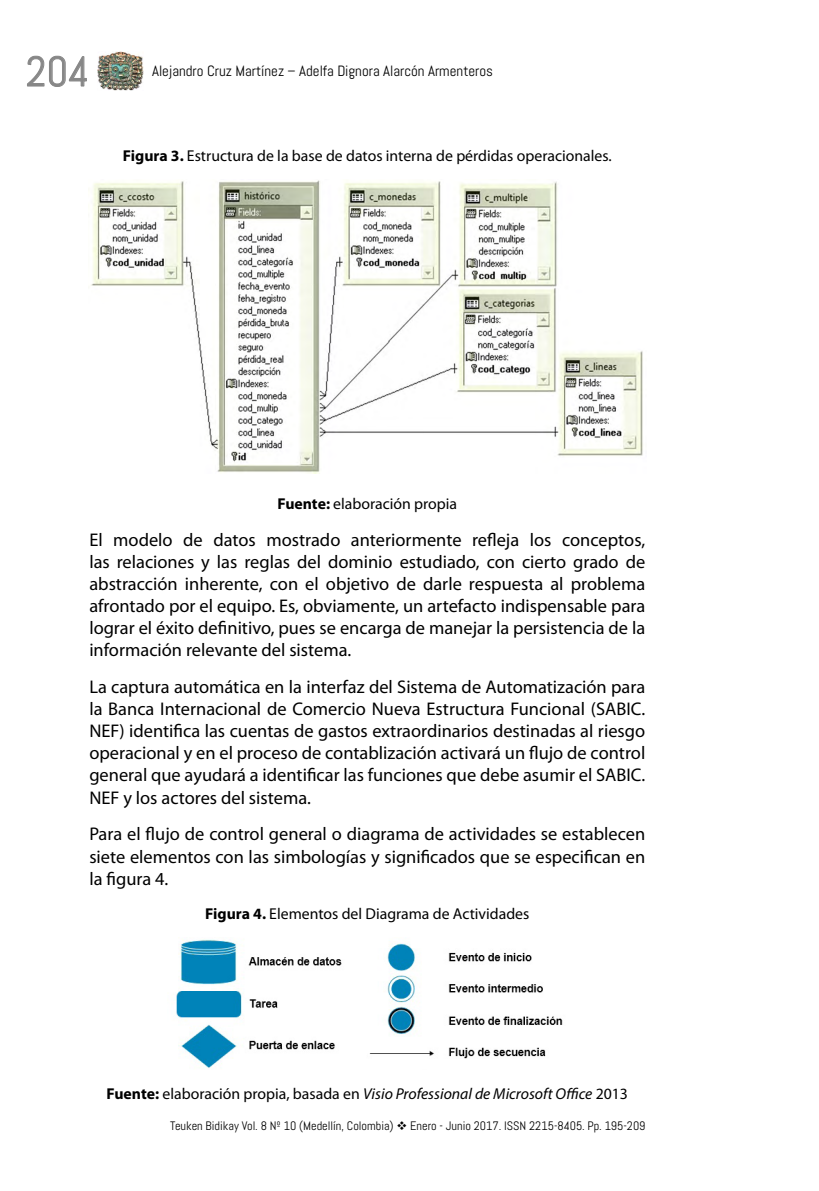
<style>
.page{position:relative;width:819px;height:1191px;background:#fff}
.page>*{position:absolute;margin:0;border:0;box-sizing:border-box;transform-origin:0 0}
.t1{font:42px "Abel";color:#878787}
.C__de_tex{font:18.38px/22.1px "Myriad Pro";color:#000;text-align:justify}
.tit__tablas{font:15.75px "Myriad Pro";color:#000}
.fuente{font:italic 15.75px "Myriad Pro";color:#000}
.fuente-2{font:15.75px "Myriad Pro";color:#000}
.t2{font:14.88px "Abel";color:#000}
.t3{font:12.25px "Abel";color:#000}
.s1{font-weight:700}
.s2{font-weight:700;font-style:normal}
.s3{font-style:normal}
</style>
<div class="page">
<img style="left:97px;top:52px;width:46px;height:39px">
<svg style="left:27px;top:56px;width:60px;height:31px"></svg>
<img style="left:91px;top:180px;width:552px;height:294px">
<img style="left:176px;top:939px;width:387px;height:130px">
<h1 class="t1" style="left:26px;top:45px;width:65px">204</h1>
<p class="t2" style="left:152px;top:61px;width:342px">Alejandro Cruz Martínez – Adelfa Dignora Alarcón Armenteros</p>
<p class="tit__tablas" style="left:123px;top:146px;width:490px"><span class="s1">Figura 3.</span> Estructura de la base de datos interna de pérdidas operacionales.</p>
<p class="fuente-2" style="left:277px;top:494px;width:181px"><span class="s1">Fuente:</span> elaboración propia</p>
<p class="C__de_tex" style="left:89px;top:528px;width:557px">El modelo de datos mostrado anteriormente refleja los conceptos, las relaciones y las reglas del dominio estudiado, con cierto grado de abstracción inherente, con el objetivo de darle respuesta al problema afrontado por el equipo. Es, obviamente, un artefacto indispensable para lograr el éxito definitivo, pues se encarga de manejar la persistencia de la información relevante del sistema.</p>
<p class="C__de_tex" style="left:89px;top:676px;width:557px">La captura automática en la interfaz del Sistema de Automatización para la Banca Internacional de Comercio Nueva Estructura Funcional (SABIC.<br>NEF) identifica las cuentas de gastos extraordinarios destinadas al riesgo operacional y en el proceso de contablización activará un flujo de control general que ayudará a identificar las funciones que debe asumir el SABIC.<br>NEF y los actores del sistema.</p>
<p class="C__de_tex" style="left:89px;top:823px;width:557px">Para el flujo de control general o diagrama de actividades se establecen siete elementos con las simbologías y significados que se especifican en la figura 4.</p>
<p class="tit__tablas" style="left:205px;top:903px;width:325px"><span class="s1">Figura 4.</span> Elementos del Diagrama de Actividades</p>
<p class="fuente" style="left:107px;top:1084px;width:523px"><span class="s2">Fuente:</span> <span class="s3">elaboración propia, basada en</span> Visio Professional de Microsoft Office <span class="s3">2013</span></p>
<p class="t3" style="left:170px;top:1118px;width:477px">Teuken Bidikay Vol. 8 Nº 10 (Medellín, Colombia) ❖ Enero - Junio 2017. ISSN 2215-8405. Pp. 195-209</p>
</div>
